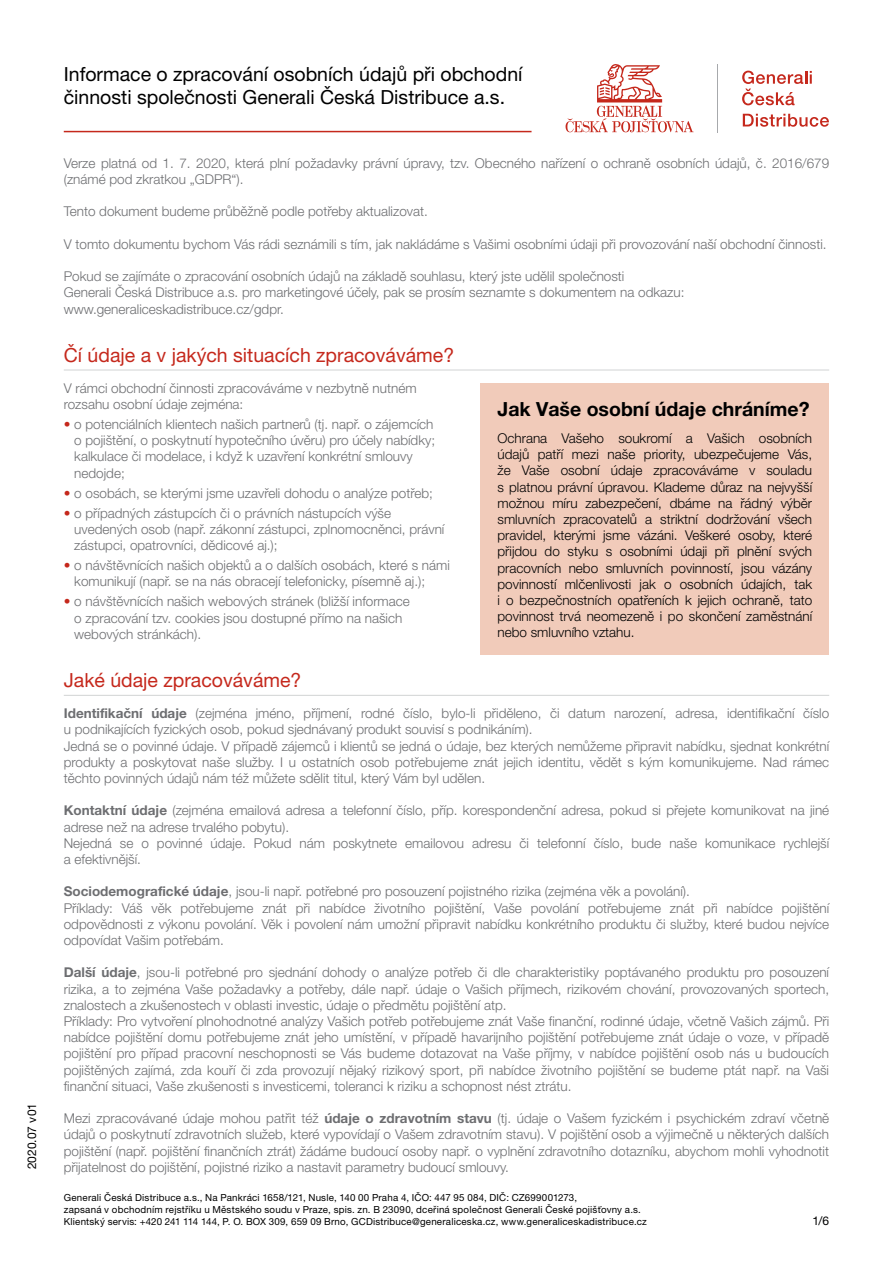
<style>
.page{position:relative;width:893px;height:1263px;background:#fff}
.page>*{position:absolute;margin:0;border:0;box-sizing:border-box;transform-origin:0 0}
.t1{font:19.5px/23.4px "Helvetica Neue LT Pro";color:#000}
.t2{font:19.5px "Helvetica Neue LT Pro";color:#c5281c}
.t3{font:700 19.5px "Helvetica Neue LT Pro";color:#000}
.t4{font:300 13.5px/16.2px "Helvetica Neue LT Pro";color:#6d6e71}
.t5{font:300 13.5px/16.2px "Helvetica Neue LT Pro";color:#000;text-align:justify}
.t6{font:12px "Helvetica Neue LT Pro";color:#000}
.t7{font:9.75px/11.7px "Helvetica Neue LT Pro";letter-spacing:.02em;color:#000}
.s1{color:#c5281c}
.s2{font-weight:700}
</style>
<div class="page">
<div style="left:480px;top:383px;width:349px;height:271px;background:#f1cbba"></div>
<hr style="left:64px;top:695px;width:765px;height:1px;background:#d1d3d4">
<hr style="left:64px;top:370px;width:765px;height:1px;background:#d1d3d4">
<hr style="left:64px;top:131px;width:467px;height:1px;background:#c5281c">
<svg style="left:742px;top:71px;width:70px;height:34px"></svg>
<svg style="left:743px;top:114px;width:86px;height:13px"></svg>
<hr style="left:717px;top:64px;width:1px;height:68px;background:#a7a9ac">
<svg style="left:566px;top:64px;width:127px;height:68px"></svg>
<p class="t6" style="left:25px;top:1169px;width:68px;rotate:-90deg">2020.07 v01</p>
<h1 class="t1" style="left:64px;top:62px;width:460px">Informace o zpracování osobních údajů při obchodní činnosti společnosti Generali Česká Distribuce a.s.</h1>
<p class="t4" style="left:64px;top:155px;width:767px">Verze platná od 1. 7. 2020, která plní požadavky právní úpravy, tzv. Obecného nařízení o ochraně osobních údajů, č. 2016/679 (známé pod zkratkou „GDPR“).</p>
<p class="t4" style="left:64px;top:203px;width:366px">Tento dokument budeme průběžně podle potřeby aktualizovat.</p>
<p class="t4" style="left:64px;top:236px;width:764px">V tomto dokumentu bychom Vás rádi seznámili s tím, jak nakládáme s Vašimi osobními údaji při provozování naší obchodní činnosti.</p>
<p class="t4" style="left:64px;top:268px;width:622px">Pokud se zajímáte o zpracování osobních údajů na základě souhlasu, který jste udělil společnosti<br>Generali Česká Distribuce a.s. pro marketingové účely, pak se prosím seznamte s dokumentem na odkazu: www.generaliceskadistribuce.cz/gdpr.</p>
<h1 class="t2" style="left:64px;top:343px;width:392px">Čí údaje a v jakých situacích zpracováváme?</h1>
<p class="t4" style="left:64px;top:380px;width:354px">V rámci obchodní činnosti zpracováváme v nezbytně nutném rozsahu osobní údaje zejména:</p>
<p class="t4" style="left:74px;top:416px;width:362px;text-indent:-11px"><span class="s1">•</span> o potenciálních klientech našich partnerů (tj. např. o zájemcích o pojištění, o poskytnutí hypotečního úvěru) pro účely nabídky; kalkulace či modelace, i když k uzavření konkrétní smlouvy nedojde;</p>
<p class="t4" style="left:64px;top:484px;width:371px"><span class="s1">•</span> o osobách, se kterými jsme uzavřeli dohodu o analýze potřeb;</p>
<p class="t4" style="left:74px;top:504px;width:372px;text-indent:-11px"><span class="s1">•</span> o případných zástupcích či o právních nástupcích výše uvedených osob (např. zákonní zástupci, zplnomocněnci, právní zástupci, opatrovníci, dědicové aj.);</p>
<p class="t4" style="left:74px;top:557px;width:377px;text-indent:-11px"><span class="s1">•</span> o návštěvnících našich objektů a o dalších osobách, které s námi komunikují (např. se na nás obracejí telefonicky, písemně aj.);</p>
<p class="t4" style="left:74px;top:593px;width:337px;text-indent:-11px"><span class="s1">•</span> o návštěvnících našich webových stránek (bližší informace o zpracování tzv. cookies jsou dostupné přímo na našich webových stránkách).</p>
<h1 class="t3" style="left:497px;top:397px;width:313px">Jak Vaše osobní údaje chráníme?</h1>
<p class="t5" style="left:497px;top:430px;width:316px">Ochrana Vašeho soukromí a Vašich osobních údajů patří mezi naše priority, ubezpečujeme Vás, že Vaše osobní údaje zpracováváme v souladu s platnou právní úpravou. Klademe důraz na nejvyšší možnou míru zabezpečení, dbáme na řádný výběr smluvních zpracovatelů a striktní dodržování všech pravidel, kterými jsme vázáni. Veškeré osoby, které přijdou do styku s osobními údaji při plnění svých pracovních nebo smluvních povinností, jsou vázány povinností mlčenlivosti jak o osobních údajích, tak i o bezpečnostních opatřeních k jejich ochraně, tato povinnost trvá neomezeně i po skončení zaměstnání nebo smluvního vztahu.</p>
<h1 class="t2" style="left:64px;top:668px;width:239px">Jaké údaje zpracováváme?</h1>
<p class="t4" style="left:64px;top:705px;width:767px"><span class="s2">Identifikační údaje</span> (zejména jméno, příjmení, rodné číslo, bylo-li přiděleno, či datum narození, adresa, identifikační číslo u podnikajících fyzických osob, pokud sjednávaný produkt souvisí s podnikáním).<br>Jedná se o povinné údaje. V případě zájemců i klientů se jedná o údaje, bez kterých nemůžeme připravit nabídku, sjednat konkrétní produkty a poskytovat naše služby. I u ostatních osob potřebujeme znát jejich identitu, vědět s kým komunikujeme. Nad rámec těchto povinných údajů nám též můžete sdělit titul, který Vám byl udělen.</p>
<p class="t4" style="left:64px;top:802px;width:767px"><span class="s2">Kontaktní údaje</span> (zejména emailová adresa a telefonní číslo, příp. korespondenční adresa, pokud si přejete komunikovat na jiné adrese než na adrese trvalého pobytu).<br>Nejedná se o povinné údaje. Pokud nám poskytnete emailovou adresu či telefonní číslo, bude naše komunikace rychlejší a efektivnější.</p>
<p class="t4" style="left:64px;top:883px;width:767px"><span class="s2">Sociodemografické údaje</span>, jsou-li např. potřebné pro posouzení pojistného rizika (zejména věk a povolání).<br>Příklady: Váš věk potřebujeme znát při nabídce životního pojištění, Vaše povolání potřebujeme znát při nabídce pojištění odpovědnosti z výkonu povolání. Věk i povolení nám umožní připravit nabídku konkrétního produktu či služby, které budou nejvíce odpovídat Vašim potřebám.</p>
<p class="t4" style="left:64px;top:964px;width:767px"><span class="s2">Další údaje</span>, jsou-li potřebné pro sjednání dohody o analýze potřeb či dle charakteristiky poptávaného produktu pro posouzení rizika, a to zejména Vaše požadavky a potřeby, dále např. údaje o Vašich příjmech, rizikovém chování, provozovaných sportech, znalostech a zkušenostech v oblasti investic, údaje o předmětu pojištění atp.<br>Příklady: Pro vytvoření plnohodnotné analýzy Vašich potřeb potřebujeme znát Vaše finanční, rodinné údaje, včetně Vašich zájmů. Při nabídce pojištění domu potřebujeme znát jeho umístění, v případě havarijního pojištění potřebujeme znát údaje o voze, v případě pojištění pro případ pracovní neschopnosti se Vás budeme dotazovat na Vaše příjmy, v nabídce pojištění osob nás u budoucích pojištěných zajímá, zda kouří či zda provozují nějaký rizikový sport, při nabídce životního pojištění se budeme ptát např. na Vaši finanční situaci, Vaše zkušenosti s investicemi, toleranci k riziku a schopnost nést ztrátu.</p>
<p class="t4" style="left:64px;top:1110px;width:767px;text-align:justify">Mezi zpracovávané údaje mohou patřit též <span class="s2">údaje o zdravotním stavu</span> (tj. údaje o Vašem fyzickém i psychickém zdraví včetně údajů o poskytnutí zdravotních služeb, které vypovídají o Vašem zdravotním stavu). V pojištění osob a výjimečně u některých dalších pojištění (např. pojištění finančních ztrát) žádáme budoucí osoby např. o vyplnění zdravotního dotazníku, abychom mohli vyhodnotit přijatelnost do pojištění, pojistné riziko a nastavit parametry budoucí smlouvy.</p>
<p class="t7" style="left:64px;top:1192px;width:585px">Generali Česká Distribuce a.s., Na Pankráci 1658/121, Nusle, 140 00 Praha 4, IČO: 447 95 084, DIČ: CZ699001273,<br>zapsaná v obchodním rejstříku u Městského soudu v Praze, spis. zn. B 23090, dceřiná společnost Generali České pojišťovny a.s.<br>Klientský servis: +420 241 114 144, P. O. BOX 309, 659 09 Brno, GCDistribuce@generaliceska.cz, www.generaliceskadistribuce.cz</p>
<p class="t6" style="left:812px;top:1213px;width:18px">1/6</p>
</div>
